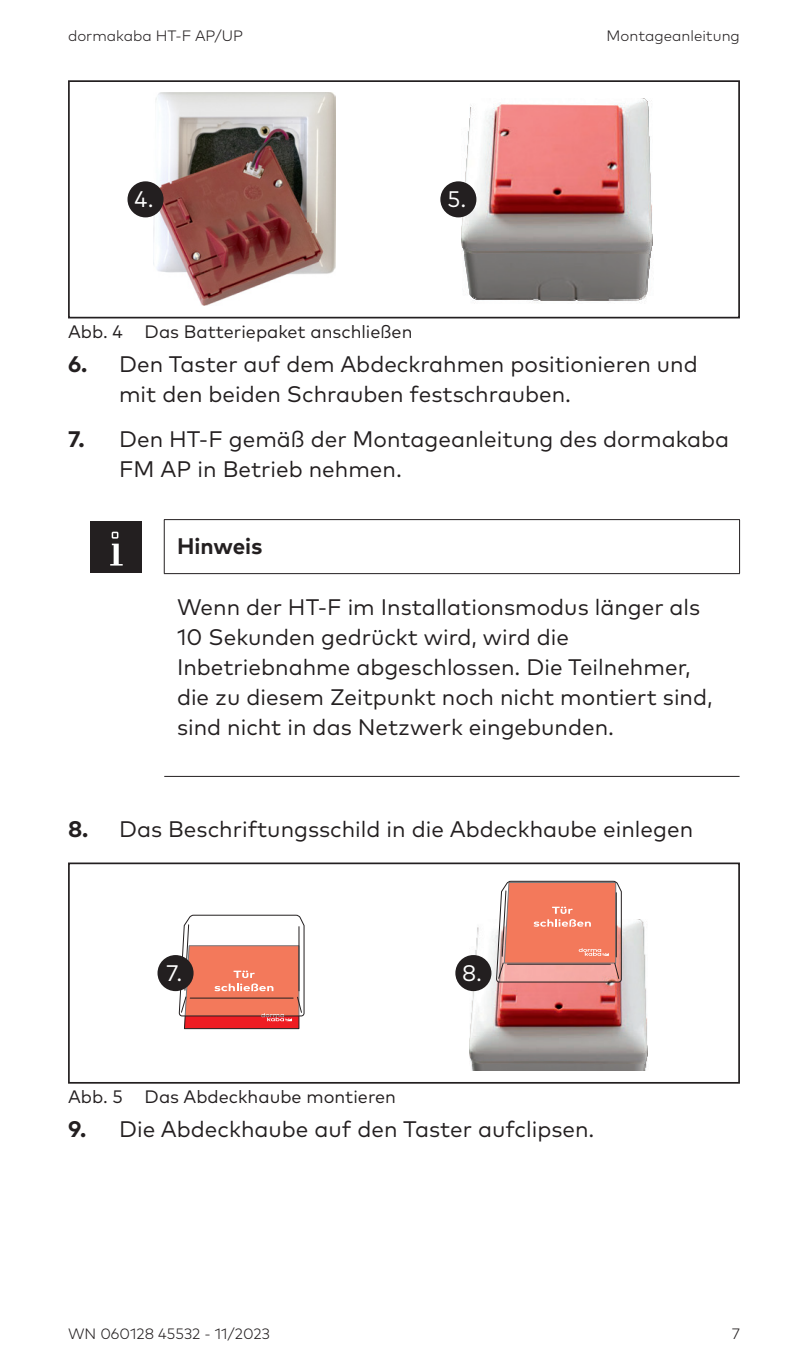
<style>
.page{position:relative;width:808px;height:1361px;background:#fff}
.page>*{position:absolute;margin:0;border:0;box-sizing:border-box;transform-origin:0 0}
.Table_text{font:22.5px/30px "Mark Pro";color:#231f20}
.Text_in_picture{font:22.5px "Mark Pro";color:#fff}
.Notice{font:700 22.5px "Mark Pro";color:#231f20}
.t1{font:18px "Mark Pro";color:#231f20}
.t2{font:300 15px "Mark Pro";color:#231f20}
.s1{font-weight:700}
</style>
<div class="page">
<div style="left:68px;top:80px;width:672px;height:238px;border:2px solid #231f20"></div>
<img style="left:153px;top:93px;width:182px;height:212px">
<img style="left:461px;top:98px;width:192px;height:205px">
<div style="left:128px;top:182px;width:35px;height:35px;background:#231f20;border-radius:50%"></div>
<div style="left:127px;top:181px;width:37px;height:36px;border:2px solid #231f20;border-radius:50%"></div>
<div style="left:441px;top:182px;width:35px;height:35px;background:#231f20;border-radius:50%"></div>
<div style="left:440px;top:181px;width:36px;height:36px;border:2px solid #231f20;border-radius:50%"></div>
<hr style="left:164px;top:519px;width:576px;height:1px;background:#231f20">
<hr style="left:164px;top:520px;width:1px;height:53px;background:#231f20">
<hr style="left:739px;top:520px;width:1px;height:53px;background:#231f20">
<hr style="left:164px;top:573px;width:576px;height:1px;background:#231f20">
<hr style="left:164px;top:776px;width:575px;height:1px;background:#231f20">
<div style="left:91px;top:521px;width:51px;height:51px;background:#231f20"></div>
<svg style="left:112px;top:532px;width:6px;height:6px"></svg>
<svg style="left:110px;top:544px;width:13px;height:21px"></svg>
<div style="left:68px;top:862px;width:672px;height:221px;border:2px solid #231f20"></div>
<svg style="left:178px;top:914px;width:127px;height:115px"></svg>
<img style="left:470px;top:920px;width:178px;height:150px">
<svg style="left:495px;top:880px;width:127px;height:103px;background:#e58a76"></svg>
<div style="left:158px;top:956px;width:35px;height:34px;background:#231f20;border-radius:50%"></div>
<div style="left:157px;top:955px;width:37px;height:36px;border:2px solid #231f20;border-radius:50%"></div>
<div style="left:456px;top:956px;width:35px;height:34px;background:#231f20;border-radius:50%"></div>
<div style="left:455px;top:955px;width:36px;height:36px;border:2px solid #231f20;border-radius:50%"></div>
<p class="t2" style="left:68px;top:25px;width:176px">dormakaba HT-F AP/UP</p>
<p class="t2" style="left:607px;top:25px;width:135px">Montageanleitung</p>
<p class="Text_in_picture" style="left:135px;top:182px;width:21px">4.</p>
<p class="Text_in_picture" style="left:448px;top:182px;width:20px">5.</p>
<p class="t1" style="left:145px;top:318px;width:269px">Das Batteriepaket anschließen</p>
<p class="Table_text" style="left:119px;top:347px;width:580px;text-indent:-51px"><span class="s1">6.</span> Den Taster auf dem Abdeckrahmen positionieren und mit den beiden Schrauben festschrauben.</p>
<p class="Table_text" style="left:119px;top:422px;width:612px;text-indent:-51px"><span class="s1">7.</span> Den HT‑F gemäß der Montageanleitung des dormakaba<br>FM AP in Betrieb nehmen.</p>
<p class="t1" style="left:68px;top:318px;width:56px">Abb. 4</p>
<p class="Notice" style="left:177px;top:529px;width:87px">Hinweis</p>
<p class="Table_text" style="left:177px;top:590px;width:537px">Wenn der HT‑F im Installationsmodus länger als 10 Sekunden gedrückt wird, wird die Inbetriebnahme abgeschlossen. Die Teilnehmer, die zu diesem Zeitpunkt noch nicht montiert sind, sind nicht in das Netzwerk eingebunden.</p>
<p class="Table_text" style="left:68px;top:812px;width:627px"><span class="s1">8.</span> Das Beschriftungsschild in die Abdeckhaube einlegen</p>
<p class="Text_in_picture" style="left:166px;top:956px;width:18px">7.</p>
<p class="Text_in_picture" style="left:462px;top:956px;width:22px">8.</p>
<p class="t1" style="left:68px;top:1083px;width:56px">Abb. 5</p>
<p class="t1" style="left:145px;top:1083px;width:253px">Das Abdeckhaube montieren</p>
<p class="Table_text" style="left:68px;top:1112px;width:528px"><span class="s1">9.</span> Die Abdeckhaube auf den Taster aufclipsen.</p>
<p class="t2" style="left:68px;top:1323px;width:203px">WN 060128 45532 - 11/2023</p>
<p class="t2" style="left:732px;top:1323px;width:10px">7</p>
</div>
